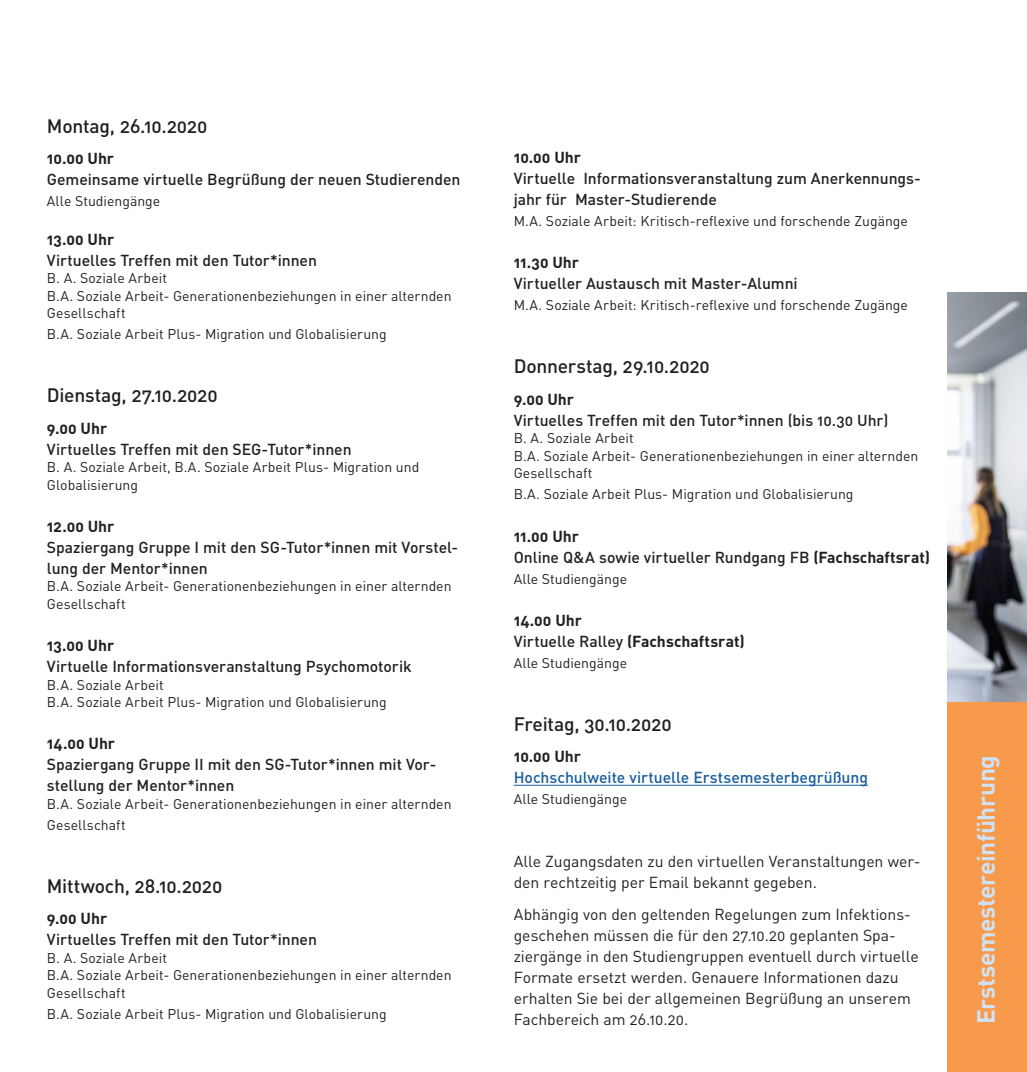
<style>
.page{position:relative;width:1027px;height:1072px;background:#fff}
.page>*{position:absolute;margin:0;border:0;box-sizing:border-box;transform-origin:0 0}
.t1{font:700 24.5px "DINOT";letter-spacing:-.02em;color:#d0e2f3}
.t2{font:500 19.25px "DINOT";letter-spacing:-.01em;color:#231f20}
.t3{font:500 15.75px/21px "DINOT";letter-spacing:-.005em;color:#231f20}
.t4{font:15.75px/21px "DINOT";letter-spacing:-.005em;color:#231f20}
.t5{font:700 15.75px/21px "DINOT";letter-spacing:-.005em;color:#231f20}
.t6{font:500 15.75px "DINOT";letter-spacing:-.005em;color:#175d9e}
.t7{font:14px/17.5px "DINOT";color:#231f20}
.s1{font-weight:700}
.s2{font-weight:500}
</style>
<div class="page">
<hr style="left:513px;top:784px;width:354px;height:1px;background:#175d9e">
<div style="left:947px;top:316px;width:79px;height:755px;background:#f79a4b"></div>
<img style="left:947px;top:293px;width:79px;height:409px">
<h2 class="t2" style="left:47px;top:113px;width:162px">Montag, 26.10.2020</h2>
<p class="t5" style="left:47px;top:147px;width:69px">10.00 Uhr</p>
<p class="t3" style="left:47px;top:168px;width:415px">Gemeinsame virtuelle Begrüßung der neuen Studierenden</p>
<p class="t7" style="left:47px;top:192px;width:115px">Alle Studiengänge</p>
<p class="t5" style="left:47px;top:228px;width:69px">13.00 Uhr</p>
<p class="t3" style="left:47px;top:249px;width:271px">Virtuelles Treffen mit den Tutor*innen</p>
<p class="t7" style="left:47px;top:269px;width:406px">B. A. Soziale Arbeit<br>B.A. Soziale Arbeit- Generationenbeziehungen in einer alternden<br>Gesellschaft</p>
<p class="t7" style="left:47px;top:325px;width:341px">B.A. Soziale Arbeit Plus- Migration und Globalisierung</p>
<h2 class="t2" style="left:47px;top:382px;width:172px">Dienstag, 27.10.2020</h2>
<p class="t5" style="left:47px;top:417px;width:62px">9.00 Uhr</p>
<p class="t3" style="left:47px;top:438px;width:306px">Virtuelles Treffen mit den SEG-Tutor*innen</p>
<p class="t7" style="left:47px;top:458px;width:374px">B. A. Soziale Arbeit, B.A. Soziale Arbeit Plus- Migration und<br>Globalisierung</p>
<p class="t5" style="left:47px;top:515px;width:69px">12.00 Uhr</p>
<p class="t3" style="left:47px;top:536px;width:413px">Spaziergang Gruppe I mit den SG-Tutor*innen mit Vorstel&shy;lung der Mentor*innen</p>
<p class="t7" style="left:47px;top:577px;width:406px">B.A. Soziale Arbeit- Generationenbeziehungen in einer alternden<br>Gesellschaft</p>
<p class="t5" style="left:47px;top:634px;width:69px">13.00 Uhr</p>
<p class="t3" style="left:47px;top:655px;width:366px">Virtuelle Informationsveranstaltung Psychomotorik</p>
<p class="t7" style="left:47px;top:675px;width:341px">B.A. Soziale Arbeit<br>B.A. Soziale Arbeit Plus- Migration und Globalisierung</p>
<p class="t5" style="left:47px;top:732px;width:70px">14.00 Uhr</p>
<p class="t3" style="left:47px;top:753px;width:391px">Spaziergang Gruppe II mit den SG-Tutor*innen mit Vor&shy;stellung der Mentor*innen</p>
<p class="t7" style="left:47px;top:792px;width:406px;line-height:21px">B.A. Soziale Arbeit- Generationenbeziehungen in einer alternden<br>Gesellschaft</p>
<h2 class="t2" style="left:47px;top:872px;width:177px">Mittwoch, 28.10.2020</h2>
<p class="t5" style="left:47px;top:907px;width:62px">9.00 Uhr</p>
<p class="t3" style="left:47px;top:928px;width:271px">Virtuelles Treffen mit den Tutor*innen</p>
<p class="t7" style="left:47px;top:948px;width:406px">B. A. Soziale Arbeit<br>B.A. Soziale Arbeit- Generationenbeziehungen in einer alternden<br>Gesellschaft</p>
<p class="t7" style="left:47px;top:1004px;width:341px">B.A. Soziale Arbeit Plus- Migration und Globalisierung</p>
<p class="t5" style="left:513px;top:146px;width:69px">10.00 Uhr</p>
<p class="t3" style="left:513px;top:167px;width:408px">Virtuelle Informationsveranstaltung zum Anerkennungs&shy;jahr für Master-Studierende</p>
<p class="t7" style="left:513px;top:212px;width:396px">M.A. Soziale Arbeit: Kritisch-reflexive und forschende Zugänge</p>
<p class="t5" style="left:513px;top:251px;width:67px">11.30 Uhr</p>
<p class="t3" style="left:513px;top:272px;width:285px">Virtueller Austausch mit Master-Alumni</p>
<p class="t7" style="left:513px;top:296px;width:396px">M.A. Soziale Arbeit: Kritisch-reflexive und forschende Zugänge</p>
<h2 class="t2" style="left:513px;top:353px;width:198px">Donnerstag, 29.10.2020</h2>
<p class="t5" style="left:513px;top:388px;width:62px">9.00 Uhr</p>
<p class="t3" style="left:513px;top:409px;width:376px">Virtuelles Treffen mit den Tutor*innen (bis 10.30 Uhr)</p>
<p class="t7" style="left:513px;top:429px;width:406px">B. A. Soziale Arbeit<br>B.A. Soziale Arbeit- Generationenbeziehungen in einer alternden<br>Gesellschaft</p>
<p class="t7" style="left:513px;top:485px;width:341px">B.A. Soziale Arbeit Plus- Migration und Globalisierung</p>
<p class="t3" style="left:513px;top:524px;width:418px"><span class="s1">11.00 Uhr<br></span>Online Q&amp;A sowie virtueller Rundgang FB <span class="s1">(Fachschaftsrat)</span></p>
<p class="t7" style="left:513px;top:569px;width:115px">Alle Studiengänge</p>
<p class="t5" style="left:513px;top:608px;width:233px">14.00 Uhr<br><span class="s2">Virtuelle Ralley</span> (Fachschaftsrat)</p>
<p class="t7" style="left:513px;top:653px;width:115px">Alle Studiengänge</p>
<h2 class="t2" style="left:513px;top:710px;width:159px">Freitag, 30.10.2020</h2>
<p class="t5" style="left:513px;top:745px;width:69px">10.00 Uhr</p>
<p class="t6" style="left:513px;top:766px;width:356px">Hochschulweite virtuelle Erstsemesterbegrüßung</p>
<p class="t7" style="left:513px;top:789px;width:115px">Alle Studiengänge</p>
<p class="t4" style="left:513px;top:850px;width:408px">Alle Zugangsdaten zu den virtuellen Veranstaltungen wer&shy;den rechtzeitig per Email bekannt gegeben.</p>
<p class="t4" style="left:513px;top:902px;width:406px">Abhängig von den geltenden Regelungen zum Infektions&shy;geschehen müssen die für den 27.10.20 geplanten Spa&shy;ziergänge in den Studiengruppen eventuell durch virtuelle Formate ersetzt werden. Genauere Informationen dazu erhalten Sie bei der allgemeinen Begrüßung an unserem Fachbereich am 26.10.20.</p>
<h1 class="t1" style="left:969px;top:1024px;width:271px;rotate:-90deg">Erstsemestereinführung</h1>
</div>
